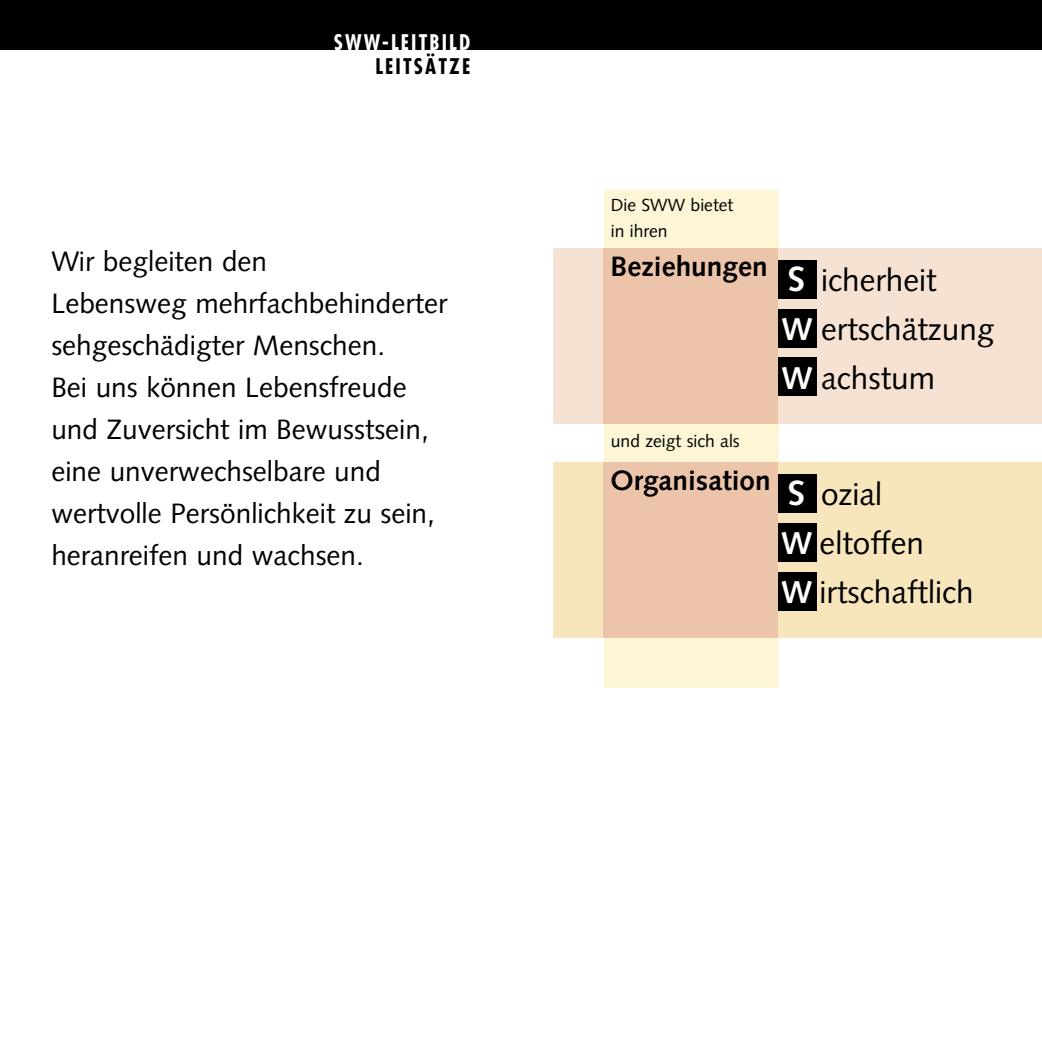
<style>
.page{position:relative;width:1042px;height:1042px;background:#fff}
.page>*{position:absolute;margin:0;border:0;box-sizing:border-box;transform-origin:0 0}
.t1{font:31.5px "Syntax";color:#000}
.Text_groß{font:28px/42px "Syntax";color:#000}
.Text_groß_fett{font:700 28px "Syntax";color:#000}
.t2{font:700 condensed 21px "Futura";letter-spacing:.1em;color:#fff}
.t3{font:700 condensed 21px "Futura";letter-spacing:.1em;color:#000}
.t4{font:17.5px/26.2px "Syntax";color:#000}
.s1{font-weight:700;font-size:35px;color:#fff}
.s2{font-weight:700;color:#fff}
</style>
<div class="page">
<div style="left:506px;top:0;width:536px;height:50px;background:#000"></div>
<div style="left:0;top:0;width:536px;height:50px;background:#000"></div>
<div style="left:604px;top:190px;width:174px;height:497px;background:#fcf5d6"></div>
<div style="left:553px;top:248px;width:489px;height:175px;background:#f6e2d3"></div>
<div style="left:603px;top:248px;width:175px;height:175px;background:#ecc4a9"></div>
<div style="left:778px;top:309px;width:38px;height:38px;background:#000"></div>
<div style="left:778px;top:260px;width:38px;height:38px;background:#000"></div>
<div style="left:778px;top:357px;width:38px;height:39px;background:#000"></div>
<div style="left:553px;top:462px;width:489px;height:176px;background:#f7e6bb"></div>
<div style="left:603px;top:462px;width:175px;height:176px;background:#ecc4a9"></div>
<div style="left:778px;top:523px;width:38px;height:38px;background:#000"></div>
<div style="left:778px;top:474px;width:38px;height:38px;background:#000"></div>
<div style="left:778px;top:572px;width:38px;height:38px;background:#000"></div>
<p class="t2" style="left:334px;top:29px;width:138px">SWW-LEITBILD</p>
<p class="t3" style="left:375px;top:53px;width:96px">LEITSÄTZE</p>
<p class="Text_groß" style="left:51px;top:240px;width:217px">Wir begleiten den</p>
<p class="Text_groß" style="left:51px;top:282px;width:397px">Lebensweg mehrfachbehinderter sehgeschädigter Menschen.</p>
<p class="Text_groß" style="left:51px;top:366px;width:385px">Bei uns können Lebensfreude und Zuversicht im Bewusstsein, eine unverwechselbare und wertvolle Persönlichkeit zu sein,</p>
<p class="Text_groß" style="left:51px;top:534px;width:314px">heranreifen und wachsen.</p>
<p class="t4" style="left:611px;top:191px;width:124px">Die SWW bietet in ihren</p>
<p class="Text_groß_fett" style="left:610px;top:251px;width:159px">Beziehungen</p>
<p class="t1" style="left:788px;top:261px;width:150px"><span class="s1">S</span> icherheit</p>
<p class="t1" style="left:781px;top:310px;width:214px"><span class="s2">W</span> ertschätzung</p>
<p class="t1" style="left:781px;top:359px;width:155px"><span class="s2">W</span> achstum</p>
<p class="t4" style="left:611px;top:428px;width:130px">und zeigt sich als</p>
<p class="Text_groß_fett" style="left:610px;top:465px;width:162px">Organisation</p>
<p class="t1" style="left:788px;top:475px;width:96px"><span class="s1">S</span> ozial</p>
<p class="t1" style="left:781px;top:524px;width:144px"><span class="s2">W</span> eltoffen</p>
<p class="t1" style="left:781px;top:573px;width:194px"><span class="s2">W</span> irtschaftlich</p>
</div>
